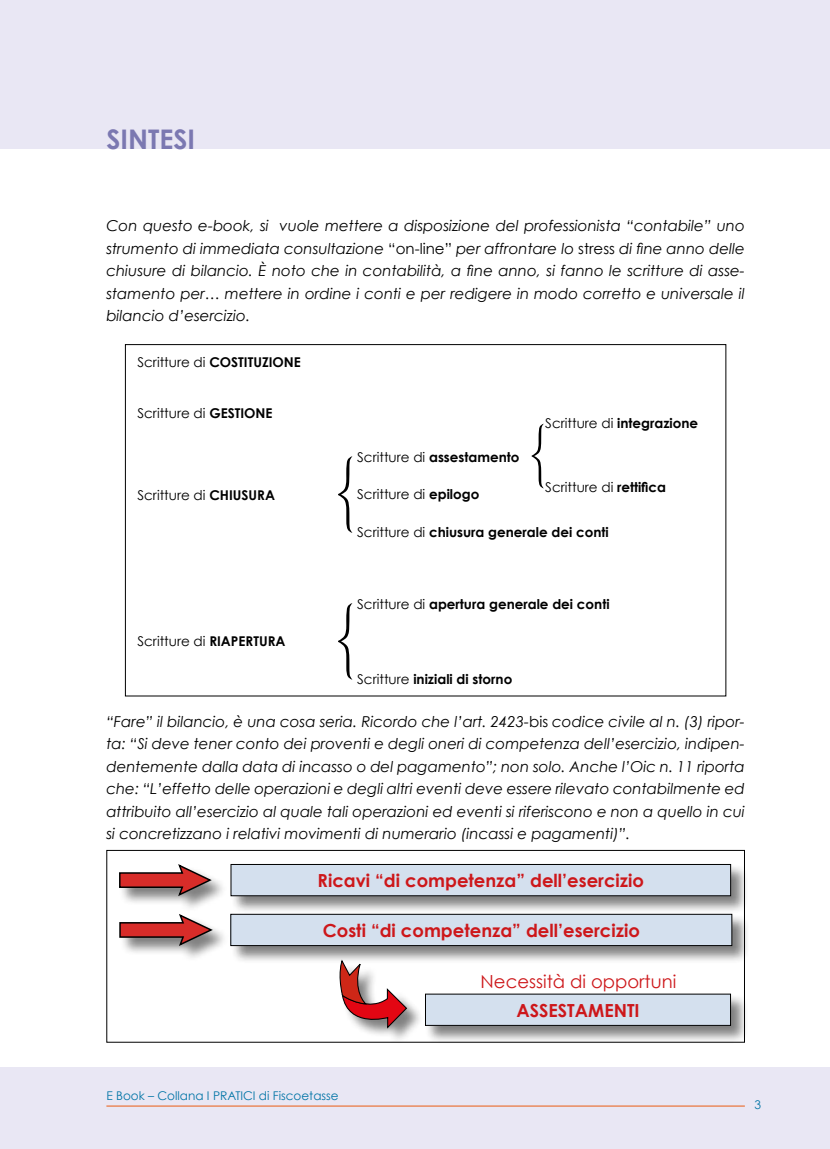
<style>
.page{position:relative;width:830px;height:1149px;background:#fff}
.page>*{position:absolute;margin:0;border:0;box-sizing:border-box;transform-origin:0 0}
.t1{font:700 27px "Century Gothic";color:#7b78b1}
.t2{font:700 18px "Century Gothic";color:#cd171a}
.t3{font:18px "Century Gothic";color:#cd171a}
.t4{font:italic 15px/22.5px "Century Gothic";color:#000;text-align:justify}
.t5{font:700 13.5px "Century Gothic";color:#000}
.t6{font:13.5px "Century Gothic";color:#000}
.t7{font:12px "Century Gothic";color:#0074a6}
.s1{font-style:normal}
.s2{font-weight:400}
.s3{font-weight:700}
</style>
<div class="page">
<div style="left:0;top:0;width:829px;height:149px;background:#e9e7f4"></div>
<div style="left:0;top:1067px;width:829px;height:81px;background:#e9e7f4"></div>
<hr style="left:106px;top:1105px;width:638px;height:1px;background:#ea5b12">
<svg style="left:338px;top:456px;width:14px;height:76px"></svg>
<svg style="left:338px;top:603px;width:14px;height:76px"></svg>
<svg style="left:531px;top:424px;width:12px;height:64px"></svg>
<div style="left:425px;top:993px;width:323px;height:50px;background:#000;opacity:.5"></div>
<div style="left:425px;top:993px;width:305px;height:32px;background:#d4e0ee"></div>
<div style="left:339px;top:960px;width:85px;height:84px;background:#000;opacity:.5"></div>
<svg style="left:339px;top:963px;width:69px;height:66px"></svg>
<div style="left:230px;top:863px;width:518px;height:51px;background:#000;opacity:.5"></div>
<div style="left:231px;top:864px;width:499px;height:31px;background:#d4e0ee"></div>
<div style="left:230px;top:863px;width:500px;height:32px;border:1px solid #000"></div>
<div style="left:119px;top:864px;width:109px;height:48px;background:#000;opacity:.5"></div>
<svg style="left:119px;top:864px;width:93px;height:33px"></svg>
<div style="left:230px;top:913px;width:520px;height:50px;background:#000;opacity:.5"></div>
<div style="left:231px;top:914px;width:500px;height:31px;background:#d4e0ee"></div>
<div style="left:230px;top:913px;width:501px;height:32px;border:1px solid #000"></div>
<div style="left:119px;top:914px;width:110px;height:48px;background:#000;opacity:.5"></div>
<svg style="left:119px;top:914px;width:94px;height:33px"></svg>
<h1 class="t1" style="left:106px;top:122px;width:90px">SINTESI</h1>
<p class="t4" style="left:106px;top:214px;width:639px">Con questo e-book, si vuole mettere a disposizione del professionista “contabile” uno strumento di immediata consultazione <span class="s1">“on-line”</span> per affrontare lo <span class="s1">stress</span> di fine anno delle chiusure di bilancio. è noto che in contabilità, a fine anno, si fanno le scritture di asse&shy;stamento per… mettere in ordine i conti e per redigere in modo corretto e universale il bilancio d’esercizio.</p>
<p class="t5" style="left:137px;top:353px;width:165px"><span class="s2">Scritture di</span> COSTITUZIONE</p>
<p class="t6" style="left:137px;top:405px;width:136px">Scritture di <span class="s3">GESTIONE</span></p>
<p class="t6" style="left:137px;top:487px;width:139px">Scritture di <span class="s3">CHIUSURA</span></p>
<p class="t6" style="left:137px;top:632px;width:149px">Scritture di <span class="s3">RIAPERTURA</span></p>
<p class="t5" style="left:545px;top:414px;width:154px"><span class="s2">Scritture di</span> integrazione</p>
<p class="t5" style="left:357px;top:448px;width:164px"><span class="s2">Scritture di</span> assestamento</p>
<p class="t6" style="left:357px;top:485px;width:123px">Scritture di <span class="s3">epilogo</span></p>
<p class="t5" style="left:357px;top:523px;width:253px"><span class="s2">Scritture di</span> chiusura generale dei conti</p>
<p class="t6" style="left:545px;top:478px;width:122px">Scritture di <span class="s3">rettifica</span></p>
<p class="t5" style="left:357px;top:595px;width:254px"><span class="s2">Scritture di</span> apertura generale dei conti</p>
<p class="t5" style="left:357px;top:670px;width:156px"><span class="s2">Scritture</span> iniziali di storno</p>
<p class="t4" style="left:106px;top:709px;width:639px">“Fare” il bilancio, è una cosa seria. Ricordo che l’art. 2423-<span class="s1">bis</span> codice civile al n. (3) ripor&shy;ta: “Si deve tener conto dei proventi e degli oneri di competenza dell’esercizio, indipen&shy;dentemente dalla data di incasso o del pagamento”; non solo. Anche l’Oic n. 11 riporta che: “L’effetto delle operazioni e degli altri eventi deve essere rilevato contabilmente ed attribuito all’esercizio al quale tali operazioni ed eventi si riferiscono e non a quello in cui si concretizzano i relativi movimenti di numerario (incassi e pagamenti)”.</p>
<p class="t2" style="left:317px;top:868px;width:328px">Ricavi “di competenza” dell’esercizio</p>
<p class="t2" style="left:322px;top:918px;width:318px">Costi “di competenza” dell’esercizio</p>
<p class="t3" style="left:480px;top:970px;width:197px">Necessità di opportuni</p>
<p class="t2" style="left:516px;top:998px;width:125px">ASSESTAMENTI</p>
<p class="t7" style="left:106px;top:1088px;width:234px">E Book – Collana I PRATICI di Fiscoetasse</p>
<p class="t7" style="left:754px;top:1097px;width:8px">3</p>
</div>
